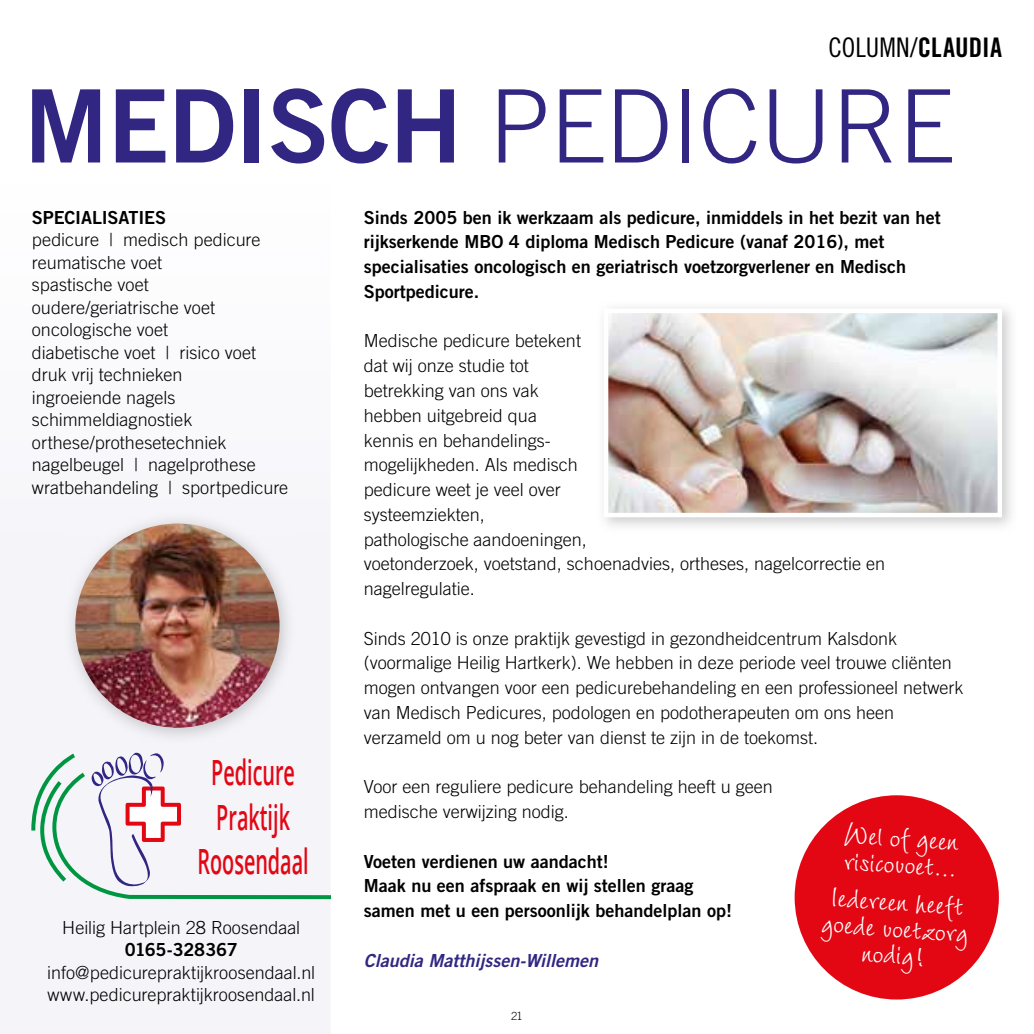
<style>
.page{position:relative;width:1034px;height:1034px;background:#fff}
.page>*{position:absolute;margin:0;border:0;box-sizing:border-box;transform-origin:0 0}
.t1{font:300 101.25px "Trade Gothic LT Std";letter-spacing:-.01em;color:#312783}
.t2{font:40.5px/37.8px "Wiesbaden Swing Cyr";color:#fff}
.t3{font:600 34.65px/44.6px "Open Sans";color:#e30613;text-align:center;scale:.57 1}
.t4{font:27px "Trade Gothic LT Std Cn 18";color:#000}
.t5{font:300 18px/24.8px "Trade Gothic LT Std";color:#000}
.t6{font:18px/24.8px "Trade Gothic LT Std Bd 2";color:#000}
.t7{font:18px "Trade Gothic LT Std Bd 2 Obl";color:#312783}
.t8{font:300 11.25px "Trade Gothic LT Std";color:#000}
.s1{font-family:"Trade Gothic LT Std Bd Cn 20"}
.s2{font-family:"Trade Gothic LT Std Bd 2";font-weight:400}
</style>
<div class="page">
<div style="left:0;top:562px;width:330px;height:471px;background:#f4f4f9"></div>
<img style="left:63px;top:512px;width:233px;height:232px">
<img style="left:75px;top:523px;width:204px;height:204px;border-radius:102px">
<svg style="left:31px;top:752px;width:299px;height:147px"></svg>
<div style="left:794px;top:795px;width:204px;height:204px;background:#e30613;border-radius:50%"></div>
<img style="left:603px;top:308px;width:398px;height:209px">
<h3 class="t4" style="left:828px;top:32px;width:175px">COLUMN/<span class="s1">CLAUDIA</span></h3>
<h1 class="t1" style="left:24px;top:66px;width:931px"><span class="s2">MEDISCH</span> PEDICURE</h1>
<p class="t6" style="left:32px;top:204px;width:136px">SPECIALISATIES</p>
<p class="t5" style="left:32px;top:228px;width:258px;line-height:22.5px">pedicure | medisch pedicure reumatische voet<br>spastische voet oudere/geriatrische voet oncologische voet<br>diabetische voet | risico voet druk vrij technieken<br>ingroeiende nagels schimmeldiagnostiek orthese/prothesetechniek nagelbeugel | nagelprothese wratbehandeling | sportpedicure</p>
<h3 class="t3" style="left:197px;top:749px;width:197px">Pedicure<br>Praktijk<br>Roosendaal</h3>
<p class="t5" style="left:62px;top:914px;width:239px">Heilig Hartplein 28 Roosendaal</p>
<p class="t6" style="left:125px;top:936px;width:115px">0165-328367</p>
<p class="t5" style="left:47px;top:960px;width:269px;line-height:22.5px">info@pedicurepraktijkroosendaal.nl www.pedicurepraktijkroosendaal.nl</p>
<p class="t6" style="left:364px;top:204px;width:578px">Sinds 2005 ben ik werkzaam als pedicure, inmiddels in het bezit van het rijkserkende MBO 4 diploma Medisch Pedicure (vanaf 2016), met specialisaties oncologisch en geriatrisch voetzorgverlener en Medisch Sportpedicure.</p>
<p class="t5" style="left:364px;top:328px;width:523px">Medische pedicure betekent<br>dat wij onze studie tot<br>betrekking van ons vak<br>hebben uitgebreid qua<br>kennis en behandelings-<br>mogelijkheden. Als medisch<br>pedicure weet je veel over<br>systeemziekten,<br>pathologische aandoeningen,<br>voetonderzoek, voetstand, schoenadvies, ortheses, nagelcorrectie en nagelregulatie.</p>
<p class="t5" style="left:364px;top:625px;width:601px">Sinds 2010 is onze praktijk gevestigd in gezondheidcentrum Kalsdonk (voormalige Heilig Hartkerk). We hebben in deze periode veel trouwe cliënten mogen ontvangen voor een pedicurebehandeling en een professioneel netwerk van Medisch Pedicures, podologen en podotherapeuten om ons heen verzameld om u nog beter van dienst te zijn in de toekomst.</p>
<p class="t5" style="left:364px;top:774px;width:410px">Voor een reguliere pedicure behandeling heeft u geen medische verwijzing nodig.</p>
<p class="t6" style="left:364px;top:848px;width:370px">Voeten verdienen uw aandacht!<br>Maak nu een afspraak en wij stellen graag samen met u een persoonlijk behandelplan op!</p>
<p class="t7" style="left:364px;top:948px;width:236px">Claudia Matthijssen-Willemen</p>
<h2 class="t2" style="left:845px;top:813px;width:115px;rotate:4deg">Wel of geen</h2>
<h2 class="t2" style="left:834px;top:838px;width:135px;rotate:4deg">risicovoet...<br>Iedereen heeft</h2>
<h2 class="t2" style="left:822px;top:902px;width:148px;rotate:4deg">goede voetzorg</h2>
<h2 class="t2" style="left:862px;top:931px;width:64px;rotate:4deg">nodig!</h2>
<p class="t8" style="left:511px;top:1008px;width:13px">21</p>
</div>
